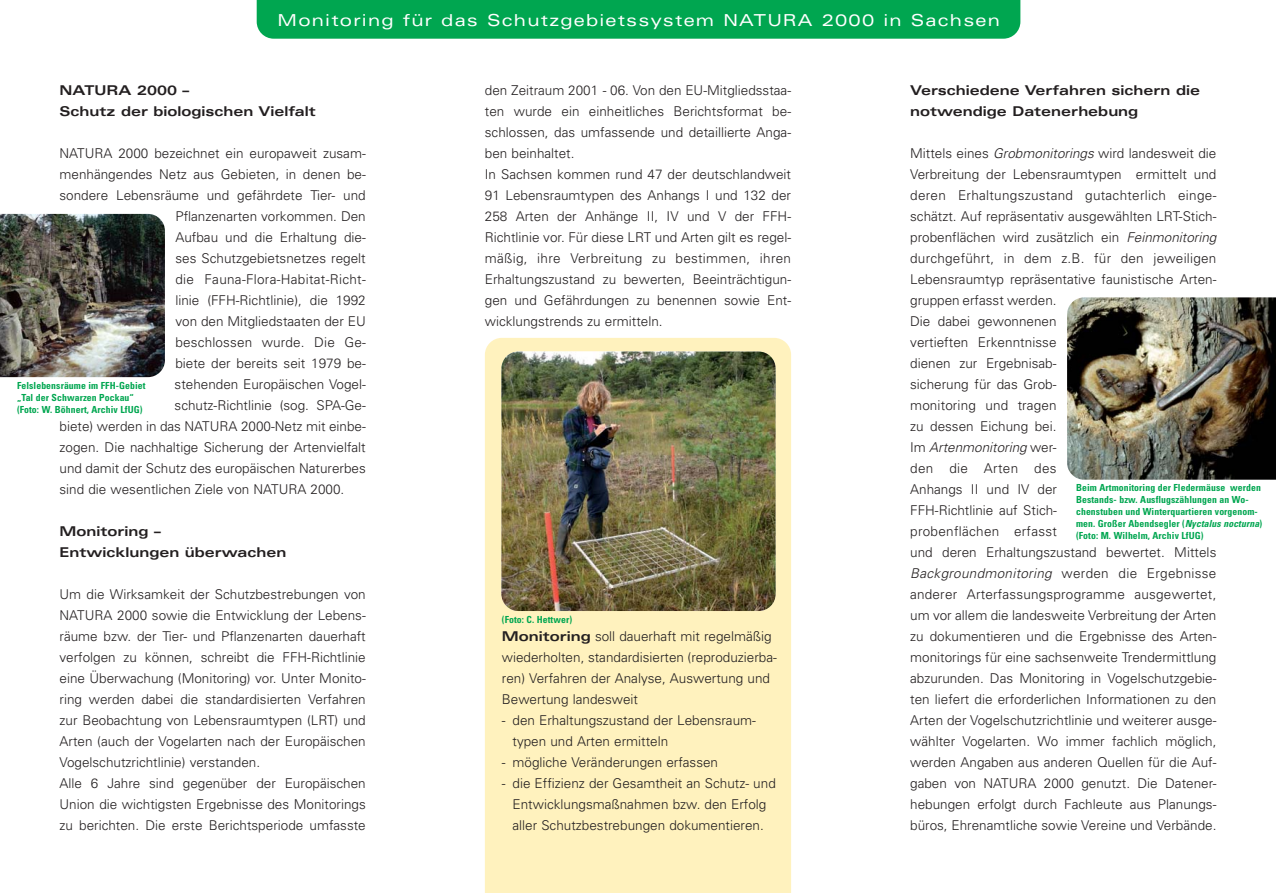
<style>
.page{position:relative;width:1276px;height:893px;background:#fff}
.page>*{position:absolute;margin:0;border:0;box-sizing:border-box;transform-origin:0 0}
.t1{font:expanded 16.5px "Univers";letter-spacing:.075em;color:#fff}
.t2{font:300 13.5px/21px "Univers";color:#231f20}
.t3{font:700 expanded 13.5px/21px "Univers";color:#231f20}
.t4{font:300 13.5px "Univers";letter-spacing:.02em;color:#231f20}
.t5{font:700 condensed 9.75px/12px "Univers";letter-spacing:.01em;color:#00a650}
.s1{font-style:italic}
.s2{font-weight:700;font-stretch:expanded}
</style>
<div class="page">
<div style="left:485px;top:338px;width:306px;height:555px;background:#fff2be"></div>
<img style="left:501px;top:351px;width:274px;height:260px;border-radius:17px">
<img style="left:1067px;top:297px;width:209px;height:183px">
<div style="left:257px;top:0;width:763px;height:39px;background:#00a650"></div>
<img style="left:0;top:214px;width:165px;height:163px">
<p class="t1" style="left:278px;top:14px;width:724px">Monitoring für das Schutzgebietssystem NATURA 2000 in Sachsen</p>
<p class="t3" style="left:60px;top:81px;width:258px">NATURA 2000 –<br>Schutz der biologischen Vielfalt</p>
<p class="t2" style="left:60px;top:144px;width:308px">NATURA 2000 bezeichnet ein europaweit zusam-</p>
<p class="t2" style="left:60px;top:165px;width:308px">menhängendes Netz aus Gebieten, in denen be-</p>
<p class="t2" style="left:60px;top:186px;width:308px">sondere Lebensräume und gefährdete Tier- und</p>
<p class="t2" style="left:175px;top:207px;width:192px">Pflanzenarten vorkommen. Den</p>
<p class="t2" style="left:175px;top:228px;width:192px">Aufbau und die Erhaltung die-</p>
<p class="t2" style="left:175px;top:249px;width:192px">ses Schutzgebietsnetzes regelt</p>
<p class="t4" style="left:175px;top:274px;width:192px">die Fauna-Flora-Habitat-Richt-</p>
<p class="t2" style="left:175px;top:291px;width:192px">linie (FFH-Richtlinie), die 1992</p>
<p class="t2" style="left:175px;top:312px;width:192px">von den Mitgliedstaaten der EU</p>
<p class="t2" style="left:175px;top:333px;width:192px">beschlossen wurde. Die Ge-</p>
<p class="t2" style="left:175px;top:354px;width:192px">biete der bereits seit 1979 be-</p>
<p class="t2" style="left:175px;top:375px;width:193px">stehenden Europäischen Vogel-</p>
<p class="t2" style="left:175px;top:396px;width:193px">schutz-Richtlinie (sog. SPA-Ge-</p>
<p class="t2" style="left:60px;top:417px;width:308px">biete) werden in das NATURA 2000-Netz mit einbe-</p>
<p class="t2" style="left:60px;top:438px;width:308px">zogen. Die nachhaltige Sicherung der Artenvielfalt</p>
<p class="t2" style="left:60px;top:459px;width:308px">und damit der Schutz des europäischen Naturerbes</p>
<p class="t2" style="left:60px;top:480px;width:286px">sind die wesentlichen Ziele von NATURA 2000.</p>
<p class="t3" style="left:60px;top:522px;width:229px">Monitoring –<br>Entwicklungen überwachen</p>
<p class="t2" style="left:60px;top:585px;width:308px">Um die Wirksamkeit der Schutzbestrebungen von NATURA 2000 sowie die Entwicklung der Lebens&shy;räume bzw. der Tier- und Pflanzenarten dauerhaft verfolgen zu können, schreibt die FFH-Richtlinie eine Überwachung (Monitoring) vor. Unter Monito&shy;ring werden dabei die standardisierten Verfahren zur Beobachtung von Lebensraumtypen (LRT) und Arten (auch der Vogelarten nach der Europäischen Vogelschutzrichtlinie) verstanden.<br>Alle 6 Jahre sind gegenüber der Europäischen Union die wichtigsten Ergebnisse des Monitorings zu berichten. Die erste Berichtsperiode umfasste</p>
<p class="t5" style="left:17px;top:380px;width:130px">Felslebensräume im FFH-Gebiet „Tal der Schwarzen Pockau“ (Foto: W. Böhnert, Archiv LfUG)</p>
<p class="t2" style="left:485px;top:81px;width:308px">den Zeitraum 2001 - 06. Von den EU-Mitgliedsstaa&shy;ten wurde ein einheitliches Berichtsformat be&shy;schlossen, das umfassende und detaillierte Anga&shy;ben beinhaltet.<br>In Sachsen kommen rund 47 der deutschlandweit 91 Lebensraumtypen des Anhangs I und 132 der 258 Arten der Anhänge II, IV und V der FFH-Richtlinie vor. Für diese LRT und Arten gilt es regel&shy;mäßig, ihre Verbreitung zu bestimmen, ihren Erhaltungszustand zu bewerten, Beeinträchtigun&shy;gen und Gefährdungen zu benennen sowie Ent&shy;wicklungstrends zu ermitteln.</p>
<p class="t3" style="left:910px;top:81px;width:291px">Verschiedene Verfahren sichern die notwendige Datenerhebung</p>
<p class="t2" style="left:910px;top:144px;width:310px">Mittels eines <span class="s1">Grobmonitorings</span> wird landesweit die Verbreitung der Lebensraumtypen ermittelt und deren Erhaltungszustand gutachterlich einge&shy;schätzt. Auf repräsentativ ausgewählten LRT-Stich&shy;probenflächen wird zusätzlich ein <span class="s1">Feinmonitoring </span>durchgeführt, in dem z.B. für den jeweiligen Lebensraumtyp repräsentative faunistische Arten&shy;gruppen erfasst werden.<br>Die dabei gewonnenen<br>vertieften Erkenntnisse<br>dienen zur Ergebnisab-<br>sicherung für das Grob-<br>monitoring und tragen<br>zu dessen Eichung bei.<br>I m <span class="s1">Artenmonitoring</span> w e r-<br>den die Arten des<br>Anhangs II und IV der<br>FFH-Richtlinie auf Stich-<br>probenflächen erfasst<br>und deren Erhaltungszustand bewertet. Mittels <span class="s1">Backgroundmonitoring</span> we rd e n d i e E rg e b n i s s e anderer Arterfassungsprogramme ausgewertet, um vor allem die landesweite Verbreitung der Arten zu dokumentieren und die Ergebnisse des Arten&shy;monitorings für eine sachsenweite Trendermittlung abzurunden. Das Monitoring in Vogelschutzgebie&shy;ten liefert die erforderlichen Informationen zu den Arten der Vogelschutzrichtlinie und weiterer ausge&shy;wählter Vogelarten. Wo immer fachlich möglich, werden Angaben aus anderen Quellen für die Auf&shy;gaben von NATURA 2000 genutzt. Die Datener&shy;hebungen erfolgt durch Fachleute aus Planungs&shy;büros, Ehrenamtliche sowie Vereine und Verbände.</p>
<p class="t5" style="left:1076px;top:482px;width:187px">Beim Artmonitoring der Fledermäuse werden Bestands- bzw. Ausflugszählungen an Wo&shy;chenstuben und Winterquartieren vorgenom&shy;men. Großer Abendsegler (<span class="s1">Nyctalus nocturna</span>) (Foto: M. Wilhelm, Archiv LfUG)</p>
<p class="t5" style="left:502px;top:614px;width:72px">(Foto: C. Hettwer)</p>
<p class="t2" style="left:502px;top:627px;width:276px"><span class="s2">Monitoring</span> soll dauerhaft mit regelmäßig wiederholten, standardisierten (reproduzierba&shy;ren) Verfahren der Analyse, Auswertung und Bewertung landesweit</p>
<p class="t2" style="left:512px;top:711px;width:245px;text-indent:-11px">- den Erhaltungszustand der Lebensraum&shy;typen und Arten ermitteln</p>
<p class="t2" style="left:502px;top:753px;width:218px">- mögliche Veränderungen erfassen</p>
<p class="t2" style="left:502px;top:774px;width:275px;text-align:center">- die Effizienz der Gesamtheit an Schutz- und<br>Entwicklungsmaßnahmen bzw. den Erfolg aller Schutzbestrebungen dokumentieren.</p>
</div>
